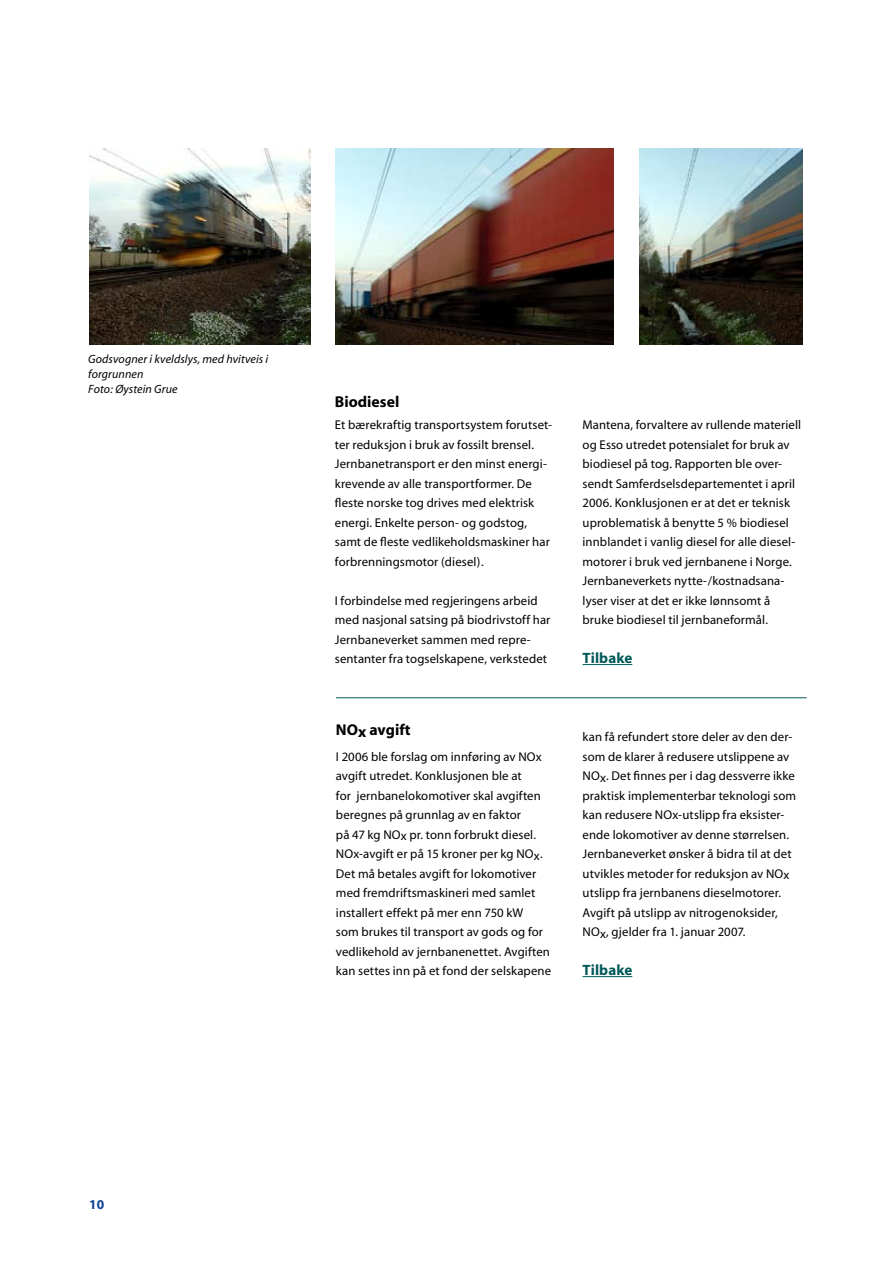
<style>
.page{position:relative;width:893px;height:1263px;background:#fff}
.page>*{position:absolute;margin:0;border:0;box-sizing:border-box;transform-origin:0 0}
.t1{font:700 15.75px "Myriad";color:#000}
.t2{font:700 15px "Myriad";letter-spacing:.005em;color:#005859}
.t3{font:700 13.5px "Myriad";color:#0e4096}
.t4{font:12.75px/19.5px "Myriad";letter-spacing:.01em;color:#000}
.t5{font:italic 12px/15px "Myriad";letter-spacing:.01em;color:#000}
</style>
<div class="page">
<img style="left:336px;top:149px;width:278px;height:195px">
<img style="left:89px;top:149px;width:221px;height:195px">
<img style="left:639px;top:149px;width:164px;height:195px">
<hr style="left:583px;top:664px;width:49px;height:1px;background:#005859">
<hr style="left:583px;top:976px;width:49px;height:1px;background:#005859">
<hr style="left:336px;top:697px;width:470px;height:1px;background:#005859">
<p class="t5" style="left:88px;top:352px;width:182px">Godsvogner i kveldslys, med hvitveis i forgrunnen<br>Foto: Øystein Grue</p>
<p class="t1" style="left:335px;top:394px;width:66px">Biodiesel</p>
<p class="t4" style="left:335px;top:416px;width:219px">Et bærekraftig transportsystem forutset&shy;ter reduksjon i bruk av fossilt brensel.<br>Jernbanetransport er den minst energi&shy;krevende av alle transportformer. De fleste norske tog drives med elektrisk energi. Enkelte person- og godstog, samt de fleste vedlikeholdsmaskiner har forbrenningsmotor (diesel).</p>
<p class="t4" style="left:335px;top:591px;width:217px">I forbindelse med regjeringens arbeid med nasjonal satsing på biodrivstoff har Jernbaneverket sammen med repre&shy;sentanter fra togselskapene, verkstedet</p>
<p class="t1" style="left:336px;top:722px;width:76px">NOx avgift</p>
<p class="t4" style="left:336px;top:747px;width:217px">I 2006 ble forslag om innføring av NOx avgift utredet. Konklusjonen ble at<br>for jernbanelokomotiver skal avgiften beregnes på grunnlag av en faktor<br>på 47 kg NOx pr. tonn forbrukt diesel.<br>NOx-avgift er på 15 kroner per kg NOx.<br>Det må betales avgift for lokomotiver med fremdriftsmaskineri med samlet installert effekt på mer enn 750 kW<br>som brukes til transport av gods og for vedlikehold av jernbanenettet. Avgiften kan settes inn på et fond der selskapene</p>
<p class="t4" style="left:583px;top:416px;width:220px">Mantena, forvaltere av rullende materiell og Esso utredet potensialet for bruk av biodiesel på tog. Rapporten ble over&shy;sendt Samferdselsdepartementet i april 2006. Konklusjonen er at det er teknisk uproblematisk å benytte 5 % biodiesel innblandet i vanlig diesel for alle diesel&shy;motorer i bruk ved jernbanene i Norge.<br>Jernbaneverkets nytte-/kostnadsana&shy;lyser viser at det er ikke lønnsomt å bruke biodiesel til jernbaneformål.</p>
<p class="t2" style="left:583px;top:650px;width:51px">Tilbake</p>
<p class="t4" style="left:583px;top:728px;width:215px">kan få refundert store deler av den der&shy;som de klarer å redusere utslippene av NOx. Det finnes per i dag dessverre ikke praktisk implementerbar teknologi som kan redusere NOx-utslipp fra eksister&shy;ende lokomotiver av denne størrelsen.<br>Jernbaneverket ønsker å bidra til at det utvikles metoder for reduksjon av NOx utslipp fra jernbanens dieselmotorer.<br>Avgift på utslipp av nitrogenoksider, NOx, gjelder fra 1. januar 2007.</p>
<p class="t2" style="left:583px;top:962px;width:51px">Tilbake</p>
<p class="t3" style="left:89px;top:1198px;width:16px">10</p>
</div>
